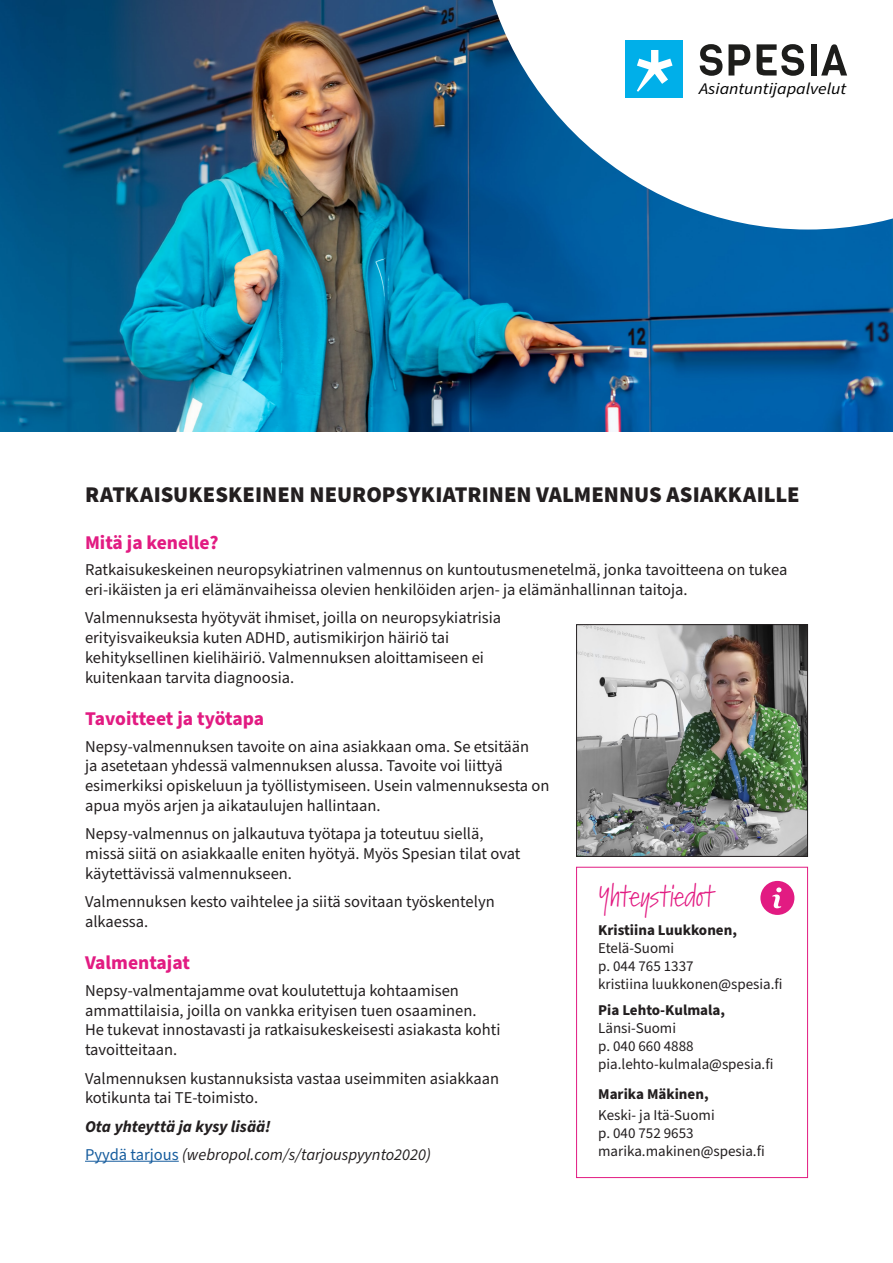
<style>
.page{position:relative;width:893px;height:1263px;background:#fff}
.page>*{position:absolute;margin:0;border:0;box-sizing:border-box;transform-origin:0 0}
.t1{font:27px "Kremlin Pro";letter-spacing:.025em;color:#e21b82}
.t2{font:900 22.5px "Source Sans Pro";color:#231f20}
.t3{font:700 19.5px "Source Sans Pro";color:#e21b82}
.t4{font:16.5px/19.8px "Source Sans Pro";color:#231f20}
.t5{font:italic 16.5px/28.3px "Source Sans Pro";color:#231f20}
.t6{font:italic 16.2px "Source Sans Pro";color:#010000;scale:1.1 1}
.t7{font:15px/18px "Source Sans Pro";color:#231f20}
.t8{font:700 15px "Source Sans Pro";color:#231f20}
.s1{font-weight:700}
.s2{font-style:normal;color:#175d9e}
</style>
<div class="page">
<img style="left:0;top:0;width:893px;height:432px">
<svg style="left:476px;top:0;width:417px;height:230px"></svg>
<div style="left:626px;top:40px;width:57px;height:57px;background:#00afe9"></div>
<svg style="left:637px;top:50px;width:35px;height:42px"></svg>
<svg style="left:700px;top:44px;width:22px;height:32px"></svg>
<svg style="left:728px;top:44px;width:22px;height:32px"></svg>
<svg style="left:757px;top:44px;width:47px;height:32px"></svg>
<div style="left:811px;top:44px;width:6px;height:32px;background:#1d1d1b"></div>
<svg style="left:821px;top:44px;width:26px;height:32px"></svg>
<hr style="left:85px;top:1161px;width:94px;height:1px;background:#175d9e">
<div style="left:576px;top:867px;width:232px;height:311px;border:1px solid #e21b82"></div>
<svg style="left:760px;top:881px;width:34px;height:34px"></svg>
<img style="left:578px;top:626px;width:228px;height:229px">
<div style="left:576px;top:624px;width:232px;height:233px;border:1px solid #231f20"></div>
<p class="t6" style="left:699px;top:78px;width:135px">Asiantuntijapalvelut</p>
<h2 class="t2" style="left:85px;top:479px;width:716px">RATKAISUKESKEINEN NEUROPSYKIATRINEN VALMENNUS ASIAKKAILLE</h2>
<p class="t3" style="left:85px;top:529px;width:135px">Mitä ja kenelle?</p>
<p class="t4" style="left:85px;top:560px;width:704px">Ratkaisukeskeinen neuropsykiatrinen valmennus on kuntoutusmenetelmä, jonka tavoitteena on tukea eri-ikäisten ja eri elämänvaiheissa olevien henkilöiden arjen- ja elämänhallinnan taitoja.</p>
<p class="t4" style="left:85px;top:609px;width:418px">Valmennuksesta hyötyvät ihmiset, joilla on neuropsykiatrisia erityisvaikeuksia kuten ADHD, autismikirjon häiriö tai kehityksellinen kielihäiriö. Valmennuksen aloittamiseen ei kuitenkaan tarvita diagnoosia.</p>
<p class="t3" style="left:85px;top:705px;width:180px">Tavoitteet ja työtapa</p>
<p class="t4" style="left:85px;top:737px;width:466px">Nepsy-valmennuksen tavoite on aina asiakkaan oma. Se etsitään<br>ja asetetaan yhdessä valmennuksen alussa. Tavoite voi liittyä esimerkiksi opiskeluun ja työllistymiseen. Usein valmennuksesta on apua myös arjen ja aikataulujen hallintaan.</p>
<p class="t4" style="left:85px;top:824px;width:437px">Nepsy-valmennus on jalkautuva työtapa ja toteutuu siellä, missä siitä on asiakkaalle eniten hyötyä. Myös Spesian tilat ovat käytettävissä valmennukseen.</p>
<p class="t4" style="left:85px;top:892px;width:411px">Valmennuksen kesto vaihtelee ja siitä sovitaan työskentelyn alkaessa.</p>
<p class="t3" style="left:85px;top:949px;width:106px">Valmentajat</p>
<p class="t4" style="left:85px;top:981px;width:417px">Nepsy-valmentajamme ovat koulutettuja kohtaamisen ammattilaisia, joilla on vankka erityisen tuen osaaminen.<br>He tukevat innostavasti ja ratkaisukeskeisesti asiakasta kohti tavoitteitaan.</p>
<p class="t4" style="left:85px;top:1069px;width:416px">Valmennuksen kustannuksista vastaa useimmiten asiakkaan kotikunta tai TE-toimisto.</p>
<p class="t5" style="left:85px;top:1112px;width:347px"><span class="s1">Ota yhteyttä ja kysy lisää!<br></span><span class="s2">Pyydä tarjous</span> (webropol.com/s/tarjouspyynto2020)</p>
<h1 class="t1" style="left:598px;top:878px;width:117px">Yhteystiedot</h1>
<p class="t8" style="left:598px;top:919px;width:140px">Kristiina Luukkonen,</p>
<p class="t7" style="left:598px;top:939px;width:186px">Etelä-Suomi<br>p. 044 765 1337<br>kristiina luukkonen@spesia.fi</p>
<p class="t8" style="left:598px;top:1000px;width:128px">Pia Lehto-Kulmala,</p>
<p class="t7" style="left:598px;top:1020px;width:177px">Länsi-Suomi<br>p. 040 660 4888 pia.lehto-kulmala@spesia.fi</p>
<p class="t8" style="left:598px;top:1084px;width:112px">Marika Mäkinen,</p>
<p class="t7" style="left:598px;top:1106px;width:168px">Keski- ja Itä-Suomi<br>p. 040 752 9653 marika.makinen@spesia.fi</p>
</div>
